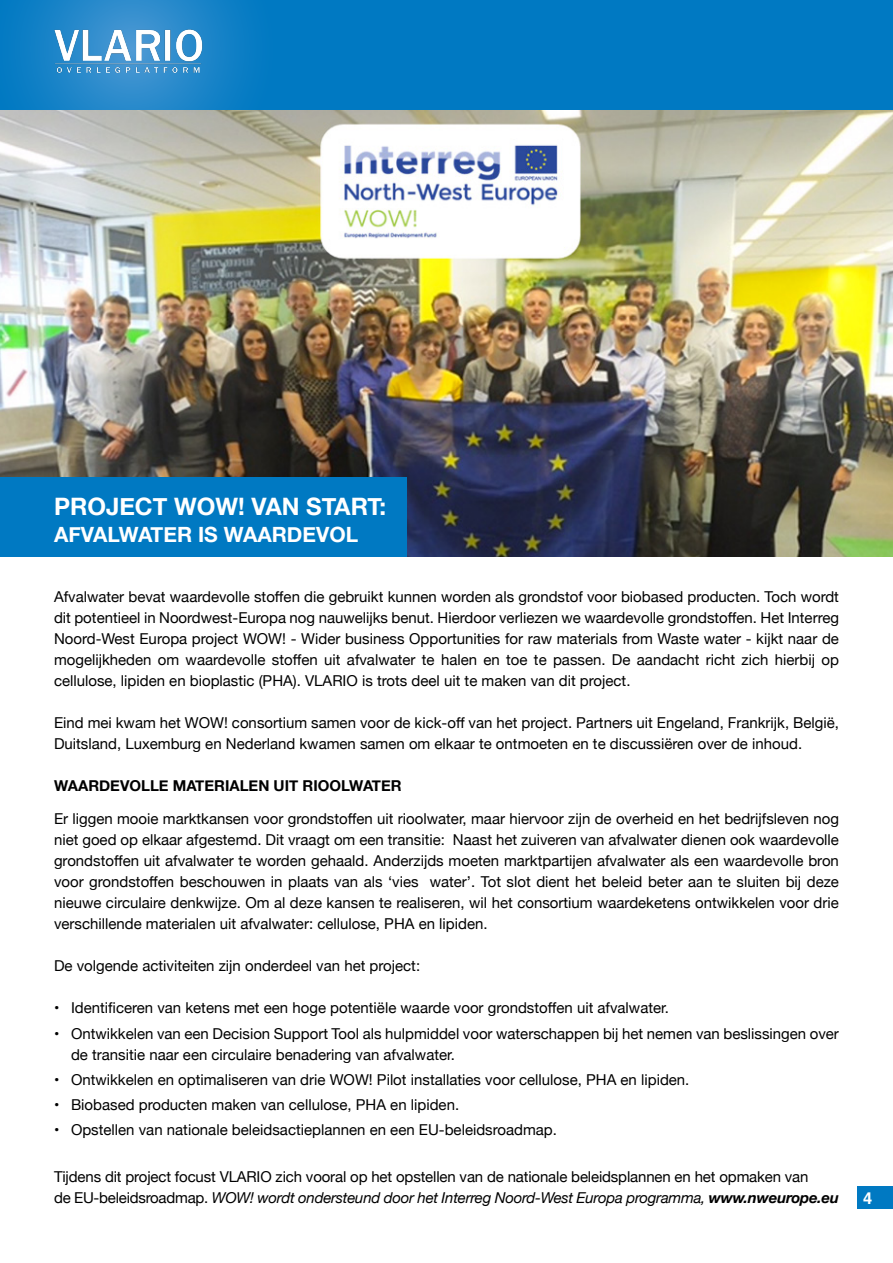
<style>
.page{position:relative;width:893px;height:1263px;background:#fff}
.page>*{position:absolute;margin:0;border:0;box-sizing:border-box;transform-origin:0 0}
.t1{font:700 24px "Helvetica Neue";color:#fff}
.t2{font:700 21px "Helvetica Neue";color:#fff}
.t3{font:700 16.5px "Helvetica";color:#fff}
.t4{font:15px/21px "Helvetica Neue";color:#000001;text-align:justify}
.t5{font:italic 15px "Helvetica Neue";letter-spacing:-.015em;color:#000001}
.t6{font:700 15px "Helvetica Neue";color:#000001}
.s1{font-style:normal}
.s2{font-weight:700}
</style>
<div class="page">
<img style="left:0;top:110px;width:893px;height:446px">
<div style="left:0;top:477px;width:406px;height:79px;background:#0079c2"></div>
<div style="left:857px;top:1186px;width:36px;height:23px;background:#0079c2"></div>
<div style="left:270px;top:0;width:623px;height:110px;background:#0079c2"></div>
<svg style="left:0;top:0;width:270px;height:110px;background:#1783c7"></svg>
<img style="left:52px;top:26px;width:152px;height:50px">
<p class="t1" style="left:54px;top:487px;width:334px">PROJECT WOW! VAN START:</p>
<p class="t2" style="left:54px;top:518px;width:306px">AFVALWATER IS WAARDEVOL</p>
<p class="t4" style="left:54px;top:587px;width:786px">Afvalwater bevat waardevolle stoffen die gebruikt kunnen worden als grondstof voor biobased producten. Toch wordt dit potentieel in Noordwest-Europa nog nauwelijks benut. Hierdoor verliezen we waardevolle grondstoffen. Het Interreg Noord-West Europa project WOW! - Wider business Opportunities for raw materials from Waste water - kijkt naar de mogelijkheden om waardevolle stoffen uit afvalwater te halen en toe te passen. De aandacht richt zich hierbij op cellulose, lipiden en bioplastic (PHA). VLARIO is trots deel uit te maken van dit project.</p>
<p class="t4" style="left:54px;top:713px;width:786px">Eind mei kwam het WOW! consortium samen voor de kick-off van het project. Partners uit Engeland, Frankrijk, België,<br>Duitsland, Luxemburg en Nederland kwamen samen om elkaar te ontmoeten en te discussiëren over de inhoud.</p>
<p class="t6" style="left:54px;top:774px;width:349px">WAARDEVOLLE MATERIALEN UIT RIOOLWATER</p>
<p class="t4" style="left:54px;top:809px;width:786px">Er liggen mooie marktkansen voor grondstoffen uit rioolwater, maar hiervoor zijn de overheid en het bedrijfsleven nog niet goed op elkaar afgestemd. Dit vraagt om een transitie: Naast het zuiveren van afvalwater dienen ook waardevolle grondstoffen uit afvalwater te worden gehaald. Anderzijds moeten marktpartijen afvalwater als een waardevolle bron voor grondstoffen beschouwen in plaats van als ‘vies water’. Tot slot dient het beleid beter aan te sluiten bij deze nieuwe circulaire denkwijze. Om al deze kansen te realiseren, wil het consortium waardeketens ontwikkelen voor drie verschillende materialen uit afvalwater: cellulose, PHA en lipiden.</p>
<p class="t4" style="left:54px;top:956px;width:368px">De volgende activiteiten zijn onderdeel van het project:</p>
<p class="t4" style="left:54px;top:998px;width:616px">• Identificeren van ketens met een hoge potentiële waarde voor grondstoffen uit afvalwater.</p>
<p class="t4" style="left:71px;top:1023px;width:769px;text-indent:-17px">• Ontwikkelen van een Decision Support Tool als hulpmiddel voor waterschappen bij het nemen van beslissingen over de transitie naar een circulaire benadering van afvalwater.</p>
<p class="t4" style="left:54px;top:1070px;width:637px">• Ontwikkelen en optimaliseren van drie WOW! Pilot installaties voor cellulose, PHA en lipiden.</p>
<p class="t4" style="left:54px;top:1095px;width:407px">• Biobased producten maken van cellulose, PHA en lipiden.</p>
<p class="t4" style="left:54px;top:1120px;width:504px">• Opstellen van nationale beleidsactieplannen en een EU-beleidsroadmap.</p>
<p class="t4" style="left:54px;top:1166px;width:756px">Tijdens dit project focust VLARIO zich vooral op het opstellen van de nationale beleidsplannen en het opmaken van</p>
<p class="t5" style="left:54px;top:1186px;width:786px"><span class="s1">de EU-beleidsroadmap.</span> WOW! wordt ondersteund door het Interreg Noord-West Europa programma, <span class="s2">www.nweurope.eu</span></p>
<p class="t3" style="left:863px;top:1184px;width:11px">4</p>
</div>
